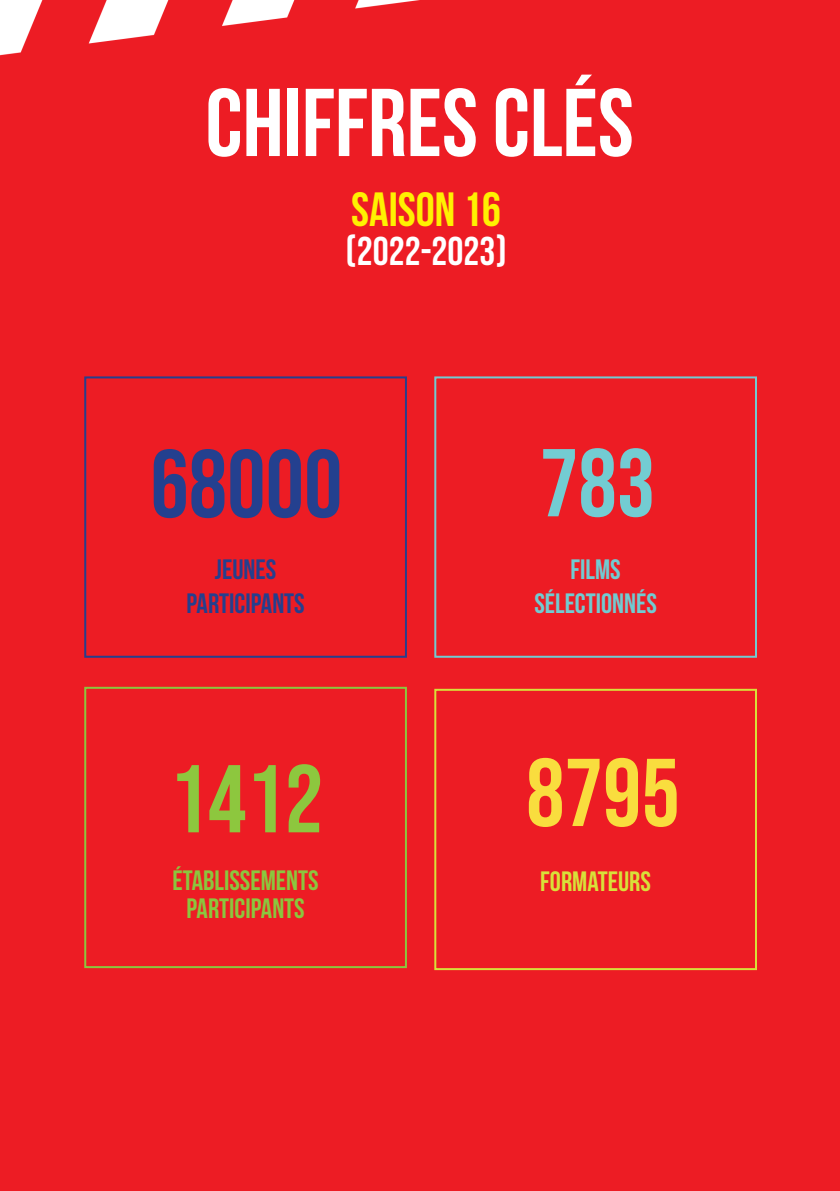
<style>
.page{position:relative;width:840px;height:1191px;background:#fff}
.page>*{position:absolute;margin:0;border:0;box-sizing:border-box;transform-origin:0 0}
.t1{font:96px "Bebas Neue";color:#fff}
.t2{font:96px "Bebas Neue";color:#24408f}
.t3{font:96px "Bebas Neue";color:#8dc73e}
.t4{font:96px "Bebas Neue";color:#f9dd3e}
.t5{font:96px "Bebas Neue";color:#73ccd2}
.t6{font:48px "Bebas Neue";color:#fff101}
.t7{font:40px "Bebas Neue";color:#fff}
.t8{font:28px "Bebas Neue";color:#8bc63e}
.t9{font:28px/33.6px "Bebas Neue";color:#253f8e;text-align:center}
.t10{font:28px "Bebas Neue";color:#71cbd2}
.t11{font:28px "Bebas Neue";color:#d8e039}
.s1{font-style:inherit}
</style>
<div class="page">
<div style="left:0;top:0;width:839px;height:1191px;background:#ed1c24"></div>
<div style="left:84px;top:376px;width:322px;height:282px;border:2px solid #253f8e"></div>
<div style="left:434px;top:376px;width:322px;height:282px;border:2px solid #71cbd2"></div>
<div style="left:434px;top:689px;width:322px;height:281px;border:2px solid #d8e039"></div>
<div style="left:84px;top:687px;width:322px;height:281px;border:2px solid #8bc63e"></div>
<img style="left:0;top:0;width:420px;height:56px">
<p class="t1" style="left:205px;top:70px;width:429px">CHIFFRES CLÉS</p>
<p class="t6" style="left:351px;top:183px;width:151px">SAISON 1<span class="s1">6</span></p>
<p class="t7" style="left:345px;top:228px;width:162px">(2022-2023)</p>
<h1 class="t2" style="left:150px;top:429px;width:193px">68000</h1>
<h1 class="t5" style="left:539px;top:429px;width:117px">783</h1>
<p class="t9" style="left:186px;top:552px;width:120px">JEUNES<br>PARTICIPANTS</p>
<p class="t10" style="left:570px;top:554px;width:52px">FILMS</p>
<p class="t10" style="left:534px;top:587px;width:124px">SÉLECTIONNÉS</p>
<h1 class="t3" style="left:169px;top:744px;width:155px">1412</h1>
<h1 class="t4" style="left:526px;top:738px;width:155px">8795</h1>
<p class="t8" style="left:172px;top:865px;width:147px">ÉTABLISSEMENTS</p>
<p class="t11" style="left:540px;top:866px;width:112px">FORMATEURS</p>
<p class="t8" style="left:186px;top:893px;width:120px">PARTICIPANTS</p>
</div>
